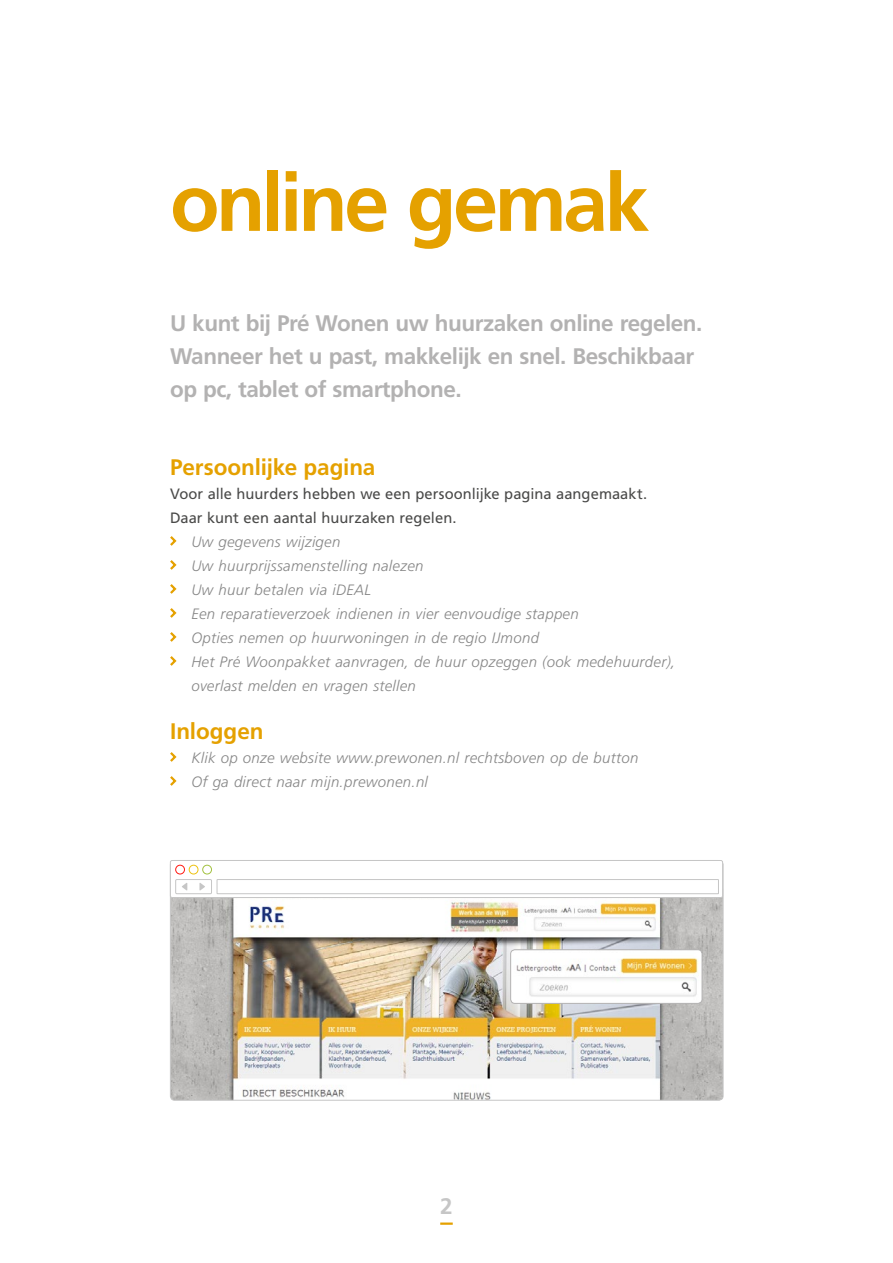
<style>
.page{position:relative;width:893px;height:1263px;background:#fff}
.page>*{position:absolute;margin:0;border:0;box-sizing:border-box;transform-origin:0 0}
.t1{font:700 81px "Frutiger LT Std";letter-spacing:-.045em;color:#e5a100}
.t2{font:700 22.5px/33px "Frutiger LT Std";letter-spacing:-.02em;color:#b3b2b2}
.t3{font:700 22.5px "Frutiger LT Std";letter-spacing:-.005em;color:#e5a100}
.t4{font:700 22.5px "Frutiger LT Std";color:#c6c6c6}
.t5{font:italic 300 15px/24px "Frutiger LT Std";letter-spacing:.02em;color:#878787}
.t6{font:15px/24px "Frutiger LT Std";letter-spacing:.005em;color:#4a4a49}
</style>
<div class="page">
<img style="left:170px;top:898px;width:553px;height:202px">
<div style="left:170px;top:860px;width:553px;height:38px;border:1px solid #c6c6c6;border-radius:2px"></div>
<div style="left:176px;top:865px;width:9px;height:9px;border:1px solid #ff1a12;border-radius:50%"></div>
<div style="left:189px;top:865px;width:9px;height:9px;border:1px solid #edc212;border-radius:50%"></div>
<div style="left:203px;top:865px;width:9px;height:9px;border:1px solid #a3c240;border-radius:50%"></div>
<div style="left:217px;top:879px;width:502px;height:15px;border:1px solid #c6c6c6"></div>
<div style="left:175px;top:879px;width:37px;height:15px;border:1px solid #c6c6c6"></div>
<svg style="left:199px;top:883px;width:6px;height:7px"></svg>
<svg style="left:182px;top:883px;width:5px;height:7px"></svg>
<img style="left:512px;top:950px;width:190px;height:53px">
<div style="left:510px;top:949px;width:192px;height:55px;border:1px solid #b3b2b2;border-radius:4px"></div>
<svg style="left:170px;top:536px;width:7px;height:10px"></svg>
<svg style="left:170px;top:560px;width:7px;height:10px"></svg>
<svg style="left:170px;top:584px;width:7px;height:10px"></svg>
<svg style="left:170px;top:608px;width:7px;height:10px"></svg>
<svg style="left:170px;top:632px;width:7px;height:10px"></svg>
<svg style="left:170px;top:656px;width:7px;height:10px"></svg>
<svg style="left:170px;top:752px;width:7px;height:10px"></svg>
<svg style="left:170px;top:776px;width:7px;height:10px"></svg>
<svg style="left:440px;top:1222px;width:13px;height:3px"></svg>
<h1 class="t1" style="left:170px;top:155px;width:481px">online gemak</h1>
<h2 class="t2" style="left:170px;top:306px;width:534px">U kunt bij Pré Wonen uw huurzaken online regelen.<br>Wanneer het u past, makkelijk en snel. Beschikbaar op pc, tablet of smartphone.</h2>
<h2 class="t3" style="left:170px;top:453px;width:207px">Persoonlijke pagina</h2>
<p class="t6" style="left:170px;top:481px;width:478px">Voor alle huurders hebben we een persoonlijke pagina aangemaakt.<br>Daar kunt een aantal huurzaken regelen.</p>
<p class="t5" style="left:191px;top:529px;width:485px">Uw gegevens wijzigen<br>Uw huurprijssamenstelling nalezen<br>Uw huur betalen via iDEAL<br>Een reparatieverzoek indienen in vier eenvoudige stappen<br>Opties nemen op huurwoningen in de regio IJmond<br>Het Pré Woonpakket aanvragen, de huur opzeggen (ook medehuurder), overlast melden en vragen stellen</p>
<h2 class="t3" style="left:170px;top:717px;width:95px">Inloggen</h2>
<p class="t5" style="left:191px;top:745px;width:449px">Klik op onze website www.prewonen.nl rechtsboven op de button<br>Of ga direct naar mijn.prewonen.nl</p>
<h2 class="t4" style="left:440px;top:1193px;width:14px">2</h2>
</div>
